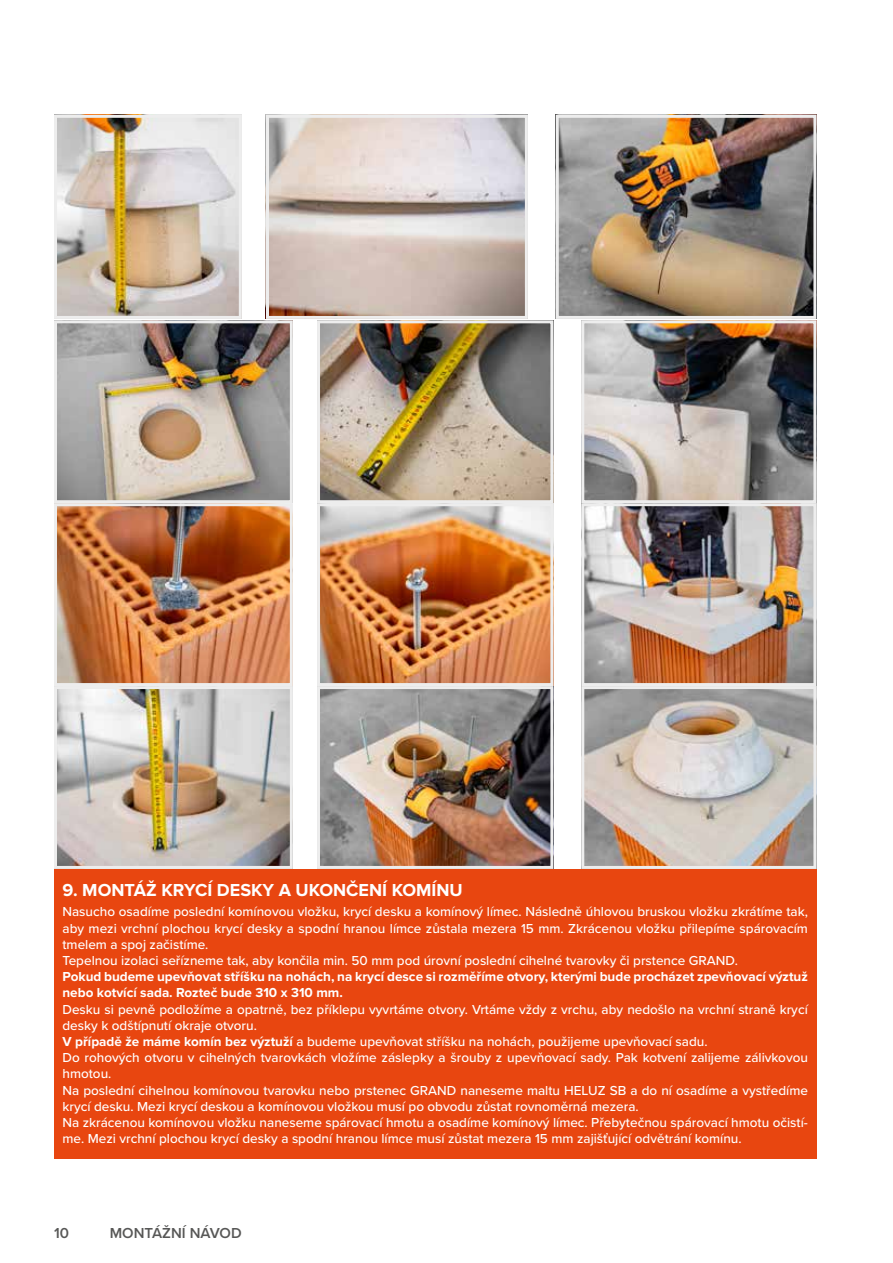
<style>
.page{position:relative;width:893px;height:1263px;background:#fff}
.page>*{position:absolute;margin:0;border:0;box-sizing:border-box;transform-origin:0 0}
.t1{font:700 18px "Proxima Nova";color:#fff}
.t2{font:600 15px "Proxima Nova";color:#575756}
.t3{font:500 13.5px/16.2px "Proxima Nova";color:#fff}
.t4{font:700 13.5px/16.2px "Proxima Nova";color:#fff}
.s1{font-weight:700}
</style>
<div class="page">
<div style="left:54px;top:869px;width:762px;height:289px;background:#e84610"></div>
<img style="left:58px;top:119px;width:180px;height:196px">
<div style="left:54px;top:115px;width:188px;height:204px;border:3px solid #ededed"></div>
<img style="left:58px;top:324px;width:231px;height:541px">
<div style="left:54px;top:320px;width:239px;height:183px;border:3px solid #ededed"></div>
<div style="left:54px;top:503px;width:239px;height:183px;border:3px solid #ededed"></div>
<div style="left:54px;top:686px;width:239px;height:183px;border:3px solid #ededed"></div>
<img style="left:270px;top:119px;width:254px;height:196px">
<div style="left:266px;top:115px;width:262px;height:204px;border:3px solid #ededed"></div>
<img style="left:321px;top:324px;width:228px;height:541px">
<div style="left:317px;top:320px;width:236px;height:183px;border:3px solid #ededed"></div>
<div style="left:317px;top:503px;width:236px;height:183px;border:3px solid #ededed"></div>
<div style="left:317px;top:686px;width:236px;height:183px;border:3px solid #ededed"></div>
<img style="left:560px;top:119px;width:252px;height:196px">
<div style="left:556px;top:115px;width:260px;height:204px;border:3px solid #ededed"></div>
<img style="left:585px;top:324px;width:227px;height:541px">
<div style="left:581px;top:320px;width:235px;height:183px;border:3px solid #ededed"></div>
<div style="left:581px;top:503px;width:235px;height:183px;border:3px solid #ededed"></div>
<div style="left:581px;top:686px;width:235px;height:183px;border:3px solid #ededed"></div>
<h1 class="t1" style="left:63px;top:879px;width:402px">9. MONTÁŽ KRYCÍ DESKY A UKONČENÍ KOMÍNU</h1>
<p class="t3" style="left:63px;top:903px;width:747px">Nasucho osadíme poslední komínovou vložku, krycí desku a komínový límec. Následně úhlovou bruskou vložku zkrátíme tak, aby mezi vrchní plochou krycí desky a spodní hranou límce zůstala mezera 15 mm. Zkrácenou vložku přilepíme spárovacím tmelem a spoj začistíme.<br>Tepelnou izolaci seřízneme tak, aby končila min. 50 mm pod úrovní poslední cihelné tvarovky či prstence GRAND.</p>
<p class="t4" style="left:63px;top:969px;width:747px">Pokud budeme upevňovat stříšku na nohách, na krycí desce si rozměříme otvory, kterými bude procházet zpevňovací výztuž nebo kotvící sada. Rozteč bude 310 x 310 mm.</p>
<p class="t3" style="left:63px;top:1000px;width:747px">Desku si pevně podložíme a opatrně, bez příklepu vyvrtáme otvory. Vrtáme vždy z vrchu, aby nedošlo na vrchní straně krycí desky k odštípnutí okraje otvoru.<br><span class="s1">V případě že máme komín bez výztuží</span> a budeme upevňovat stříšku na nohách, použijeme upevňovací sadu.<br>Do rohových otvoru v cihelných tvarovkách vložíme záslepky a šrouby z upevňovací sady. Pak kotvení zalijeme zálivkovou hmotou.<br>Na poslední cihelnou komínovou tvarovku nebo prstenec GRAND naneseme maltu HELUZ SB a do ní osadíme a vystředíme krycí desku. Mezi krycí deskou a komínovou vložkou musí po obvodu zůstat rovnoměrná mezera.<br>Na zkrácenou komínovou vložku naneseme spárovací hmotu a osadíme komínový límec. Přebytečnou spárovací hmotu očistí&shy;me. Mezi vrchní plochou krycí desky a spodní hranou límce musí zůstat mezera 15 mm zajišťující odvětrání komínu.</p>
<p class="t2" style="left:54px;top:1222px;width:16px">10</p>
<p class="t2" style="left:110px;top:1222px;width:134px">MONTÁŽNÍ NÁVOD</p>
</div>
